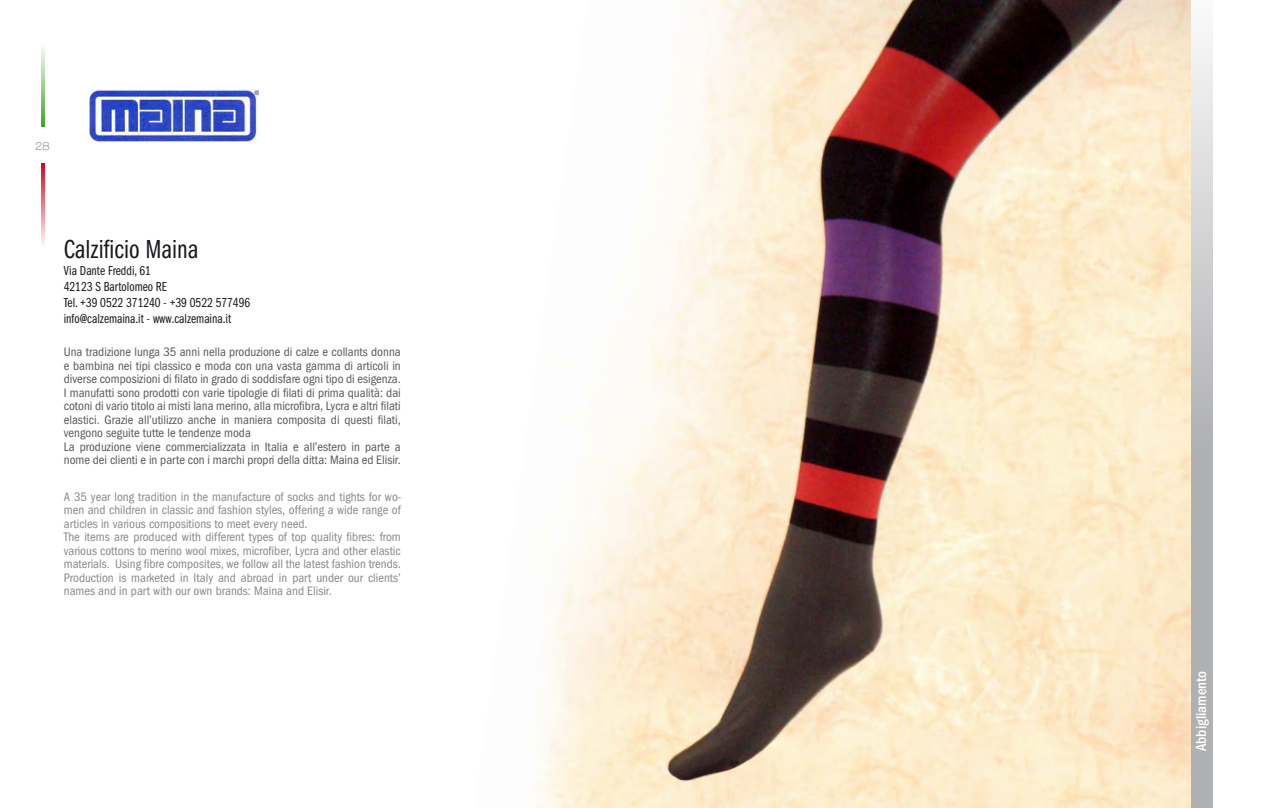
<style>
.page{position:relative;width:1276px;height:808px;background:#fff}
.page>*{position:absolute;margin:0;border:0;box-sizing:border-box;transform-origin:0 0}
.t1{font:27px "Franklin Gothic LT Book Cmpr";color:#1a171c}
.t2{font:15px "Franklin Got Cd Md ITC";color:#fff}
.t3{font:13.5px/16.2px "Franklin Gothic LT Book Cmpr";color:#1a171c}
.t4{font:12.75px/13.5px "Franklin Got Cd ITC";color:#58585a}
.t5{font:12.75px/13.5px "Franklin Got Cd ITC";color:#87888a}
.t6{font:700 12px "Walkway";color:#87888a}
</style>
<div class="page">
<svg style="left:1191px;top:35px;width:21px;height:773px;background:#c1c2c3"></svg>
<hr style="left:41px;top:163px;width:3px;height:84px;background:#cd071e">
<hr style="left:41px;top:43px;width:3px;height:84px;background:#44a12b">
<img style="left:88px;top:89px;width:170px;height:52px">
<img style="left:532px;top:0;width:659px;height:808px">
<p class="t6" style="left:35px;top:140px;width:16px">28</p>
<h1 class="t1" style="left:64px;top:235px;width:136px">Calzificio Maina</h1>
<p class="t3" style="left:64px;top:262px;width:188px">Via Dante Freddi, 61<br>42123 S Bartolomeo RE<br>Tel. +39 0522 371240 - +39 0522 577496 info@calzemaina.it - www.calzemaina.it</p>
<p class="t4" style="left:64px;top:345px;width:338px">Una tradizione lunga 35 anni nella produzione di calze e collants donna e bambina nei tipi classico e moda con una vasta gamma di articoli in diverse composizioni di filato in grado di soddisfare ogni tipo di esigenza.<br>I manufatti sono prodotti con varie tipologie di filati di prima qualità: dai cotoni di vario titolo ai misti lana merino, alla microfibra, Lycra e altri filati elastici. Grazie all’utilizzo anche in maniera composita di questi filati, vengono seguite tutte le tendenze moda<br>La produzione viene commercializzata in Italia e all’estero in parte a nome dei clienti e in parte con i marchi propri della ditta: Maina ed Elisir.</p>
<p class="t5" style="left:64px;top:490px;width:338px">A 35 year long tradition in the manufacture of socks and tights for wo&shy;men and children in classic and fashion styles, offering a wide range of articles in various compositions to meet every need.<br>The items are produced with different types of top quality fibres: from various cottons to merino wool mixes, microfiber, Lycra and other elastic materials. Using fibre composites, we follow all the latest fashion trends.<br>Production is marketed in Italy and abroad in part under our clients’ names and in part with our own brands: Maina and Elisir.</p>
<p class="t2" style="left:1192px;top:751px;width:82px;rotate:-90deg">Abbigliamento</p>
</div>
